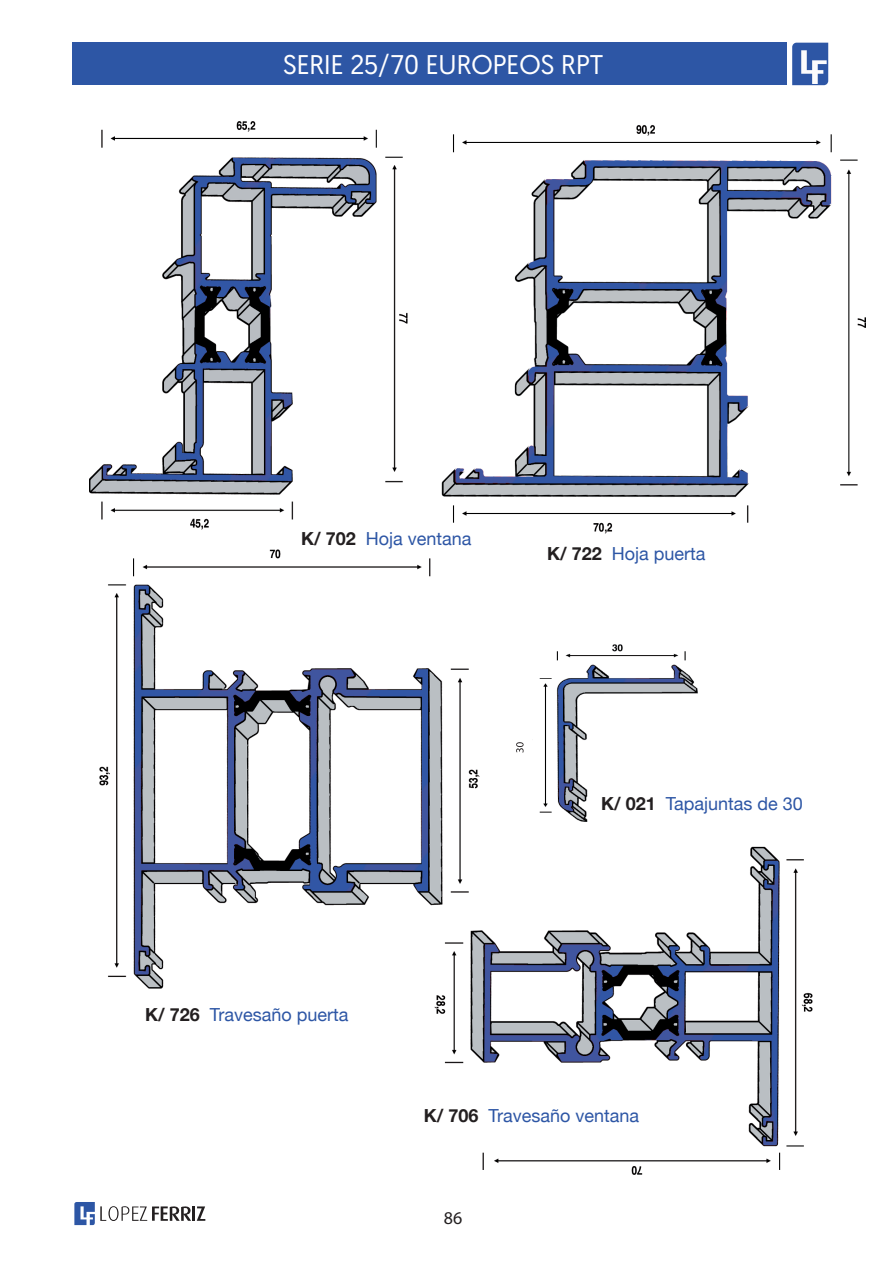
<style>
.page{position:relative;width:893px;height:1263px;background:#fff}
.page>*{position:absolute;margin:0;border:0;box-sizing:border-box;transform-origin:0 0}
.t1{font:27px "Geomanist";color:#fff}
.t2{font:18px "Helvetica Neue";color:#2d56a5}
.t3{font:18px "Myriad Pro";color:#231f20}
.s1{font-weight:700;color:#231f20}
</style>
<div class="page">
<div style="left:73px;top:43px;width:714px;height:42px;background:#2d56a5"></div>
<svg style="left:792px;top:43px;width:36px;height:42px"></svg>
<img style="left:90px;top:122px;width:775px;height:1052px">
<svg style="left:516px;top:742px;width:8px;height:11px"></svg>
<svg style="left:74px;top:1202px;width:131px;height:23px"></svg>
<h1 class="t1" style="left:283px;top:47px;width:322px">SERIE 25/70 EUROPEOS RPT</h1>
<p class="t2" style="left:301px;top:525px;width:172px"><span class="s1">K/ 702</span> Hoja ventana</p>
<p class="t2" style="left:547px;top:541px;width:160px"><span class="s1">K/ 722</span> Hoja puerta</p>
<p class="t2" style="left:145px;top:1002px;width:205px"><span class="s1">K/ 726</span> Travesaño puerta</p>
<p class="t2" style="left:601px;top:791px;width:203px"><span class="s1">K/ 021</span> Tapajuntas de 30</p>
<p class="t2" style="left:424px;top:1102px;width:217px"><span class="s1">K/ 706</span> Travesaño ventana</p>
<p class="t3" style="left:444px;top:1206px;width:20px">86</p>
</div>
